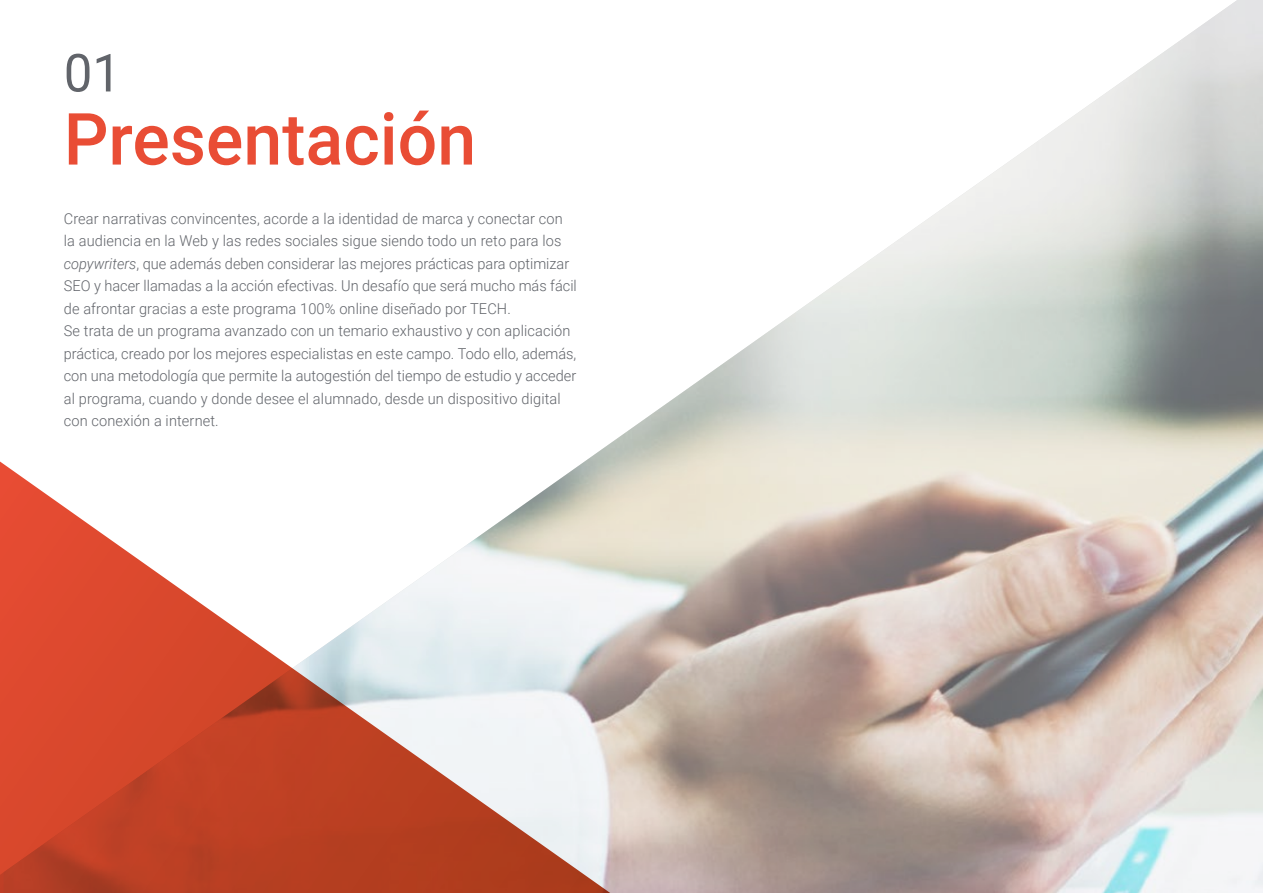
<style>
.page{position:relative;width:1263px;height:893px;background:#fff}
.page>*{position:absolute;margin:0;border:0;box-sizing:border-box;transform-origin:0 0}
.t1{font:500 72px "Roboto";color:#e94d35}
.t2{font:52.5px "Roboto";color:#61646a}
.t3{font:300 15px/22.5px "Roboto";letter-spacing:.01em;color:#61646a}
.s1{font-style:italic}
</style>
<div class="page">
<img style="left:607px;top:0;width:656px;height:893px">
<svg style="left:0;top:446px;width:640px;height:447px"></svg>
<h2 class="t2" style="left:64px;top:36px;width:59px">01</h2>
<h1 class="t1" style="left:64px;top:89px;width:414px">Presentación</h1>
<p class="t3" style="left:64px;top:207px;width:515px">Crear narrativas convincentes, acorde a la identidad de marca y conectar con la audiencia en la Web y las redes sociales sigue siendo todo un reto para los <span class="s1">copywriters</span>, que además deben considerar las mejores prácticas para optimizar SEO y hacer llamadas a la acción efectivas. Un desafío que será mucho más fácil de afrontar gracias a este programa 100% online diseñado por TECH.<br>Se trata de un programa avanzado con un temario exhaustivo y con aplicación práctica, creado por los mejores especialistas en este campo. Todo ello, además, con una metodología que permite la autogestión del tiempo de estudio y acceder al programa, cuando y donde desee el alumnado, desde un dispositivo digital con conexión a internet.</p>
</div>
